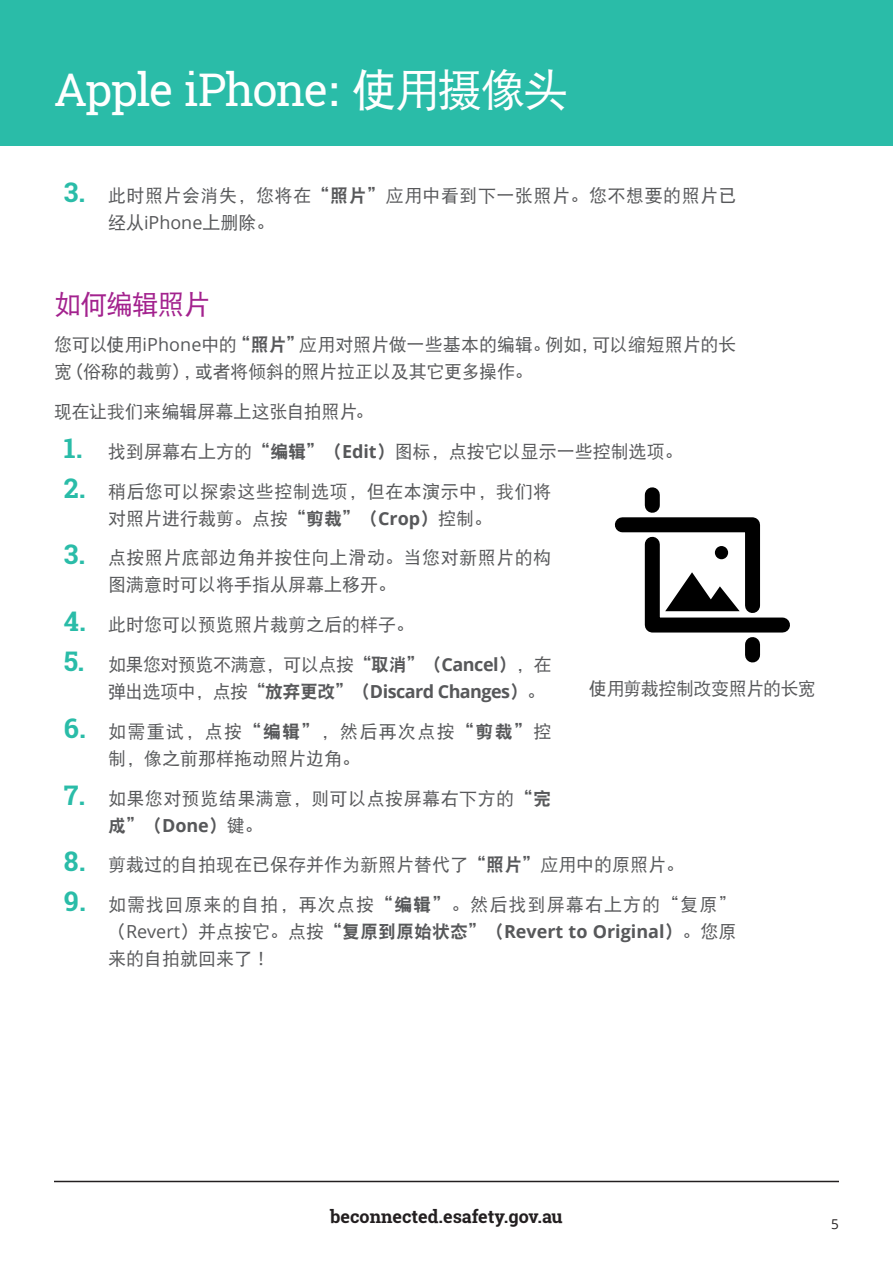
<style>
.page{position:relative;width:893px;height:1263px;background:#fff}
.page>*{position:absolute;margin:0;border:0;box-sizing:border-box;transform-origin:0 0}
.t1{font:45px "Roboto Slab";letter-spacing:-.035em;color:#fff}
.t2{font:27px "DFP Hei W5";letter-spacing:-.035em;color:#a3228e}
.t3{font:18px/27px "DFP Hei W5";color:#57585a}
.t4{font:18px/27px "DFP Hei W5";letter-spacing:.025em;color:#57585a}
.t5{font:18px/27px "DFP Hei W5";letter-spacing:-.025em;color:#57585a}
.t6{font:18px/27px "DFP Hei W5";letter-spacing:.03em;color:#57585a}
.t7{font:700 18px "Roboto Slab";color:#231f20}
.t8{font:18px "DFP Hei W5";letter-spacing:-.035em;color:#57585a}
.t9{font:13.5px "Open Sans";color:#231f20}
.s1{font-family:"DFP Hei W5"}
.s2{font-family:"Roboto Slab";font-weight:700;font-size:27px;color:#2abca8}
.s3{font-family:"DFP Hei W9"}
.s4{font-family:"Open Sans"}
.s5{font-family:"Open Sans";font-weight:700}
</style>
<div class="page">
<hr style="left:54px;top:1181px;width:785px;height:1px;background:#231f20">
<div style="left:0;top:0;width:893px;height:145px;background:#2abca8"></div>
<div style="left:645px;top:495px;width:15px;height:10px;background:#000"></div>
<div style="left:745px;top:644px;width:15px;height:11px;background:#000"></div>
<svg style="left:614px;top:510px;width:176px;height:130px"></svg>
<div style="left:715px;top:546px;width:13px;height:13px;background:#000;border-radius:50%"></div>
<h1 class="t1" style="left:54px;top:59px;width:516px">Apple iPhone<span class="s1">：使用摄像头</span></h1>
<p class="t6" style="left:108px;top:181px;width:630px;text-indent:-44px"><span class="s2">3.</span> 此时照片会消失，您将在<span class="s3">“照片”</span>应用中看到下一张照片。您不想要的照片已经从<span class="s4">iPhone</span>上删除。</p>
<h2 class="t2" style="left:54px;top:289px;width:158px">如何编辑照片</h2>
<p class="t3" style="left:54px;top:331px;width:684px">您可以使用<span class="s4">iPhone</span>中的<span class="s3">“照片”</span>应用对照片做一些基本的编辑。例如，可以缩短照片的长宽（俗称的裁剪），或者将倾斜的照片拉正以及其它更多操作。</p>
<p class="t3" style="left:54px;top:398px;width:321px">现在让我们来编辑屏幕上这张自拍照片。</p>
<p class="t3" style="left:64px;top:438px;width:620px"><span class="s2">1.</span> 找到屏幕右上方的<span class="s3">“编辑”（</span><span class="s5">Edit</span><span class="s3">）</span>图标，点按它以显示一些控制选项。</p>
<p class="t4" style="left:108px;top:477px;width:445px;text-indent:-44px"><span class="s2">2.</span> 稍后您可以探索这些控制选项，但在本演示中，我们将对照片进行裁剪。点按<span class="s3">“剪裁”（</span><span class="s5">Crop</span><span class="s3">）</span>控制。</p>
<p class="t4" style="left:108px;top:544px;width:445px;text-indent:-44px"><span class="s2">3.</span> 点按照片底部边角并按住向上滑动。当您对新照片的构图满意时可以将手指从屏幕上移开。</p>
<p class="t3" style="left:64px;top:611px;width:352px"><span class="s2">4.</span> 此时您可以预览照片裁剪之后的样子。</p>
<p class="t5" style="left:108px;top:651px;width:445px;text-indent:-44px"><span class="s2">5.</span> 如果您对预览不满意，可以点按<span class="s3">“取消”（</span><span class="s5">Cancel</span><span class="s3">）</span>，在弹出选项中，点按<span class="s3">“放弃更改”（</span><span class="s5">Discard Changes</span><span class="s3">）</span>。</p>
<p class="t8" style="left:589px;top:679px;width:228px">使用剪裁控制改变照片的长宽</p>
<p class="t3" style="left:108px;top:717px;width:445px;text-indent:-44px"><span class="s2">6.</span> 如需重试，点按<span class="s3">“编辑”</span>，然后再次点按<span class="s3">“剪裁”</span>控制，像之前那样拖动照片边角。</p>
<p class="t4" style="left:108px;top:784px;width:445px;text-indent:-44px"><span class="s2">7.</span> 如果您对预览结果满意，则可以点按屏幕右下方的<span class="s3">“完成”（</span><span class="s5">Done</span><span class="s3">）</span>键。</p>
<p class="t3" style="left:64px;top:851px;width:622px"><span class="s2">8.</span> 剪裁过的自拍现在已保存并作为新照片替代了<span class="s3">“照片”</span>应用中的原照片。</p>
<p class="t3" style="left:108px;top:891px;width:630px;text-align:justify;text-indent:-44px"><span class="s2">9.</span> 如需找回原来的自拍，再次点按<span class="s3">“编辑”</span>。然后找到屏幕右上方的“复原”（<span class="s4">Revert</span>）并点按它。点按<span class="s3">“复原到原始状态”（</span><span class="s5">Revert to Original</span><span class="s3">）</span>。您原来的自拍就回来了！</p>
<p class="t7" style="left:330px;top:1204px;width:234px">beconnected.esafety.gov.au</p>
<p class="t9" style="left:831px;top:1214px;width:9px">5</p>
</div>
